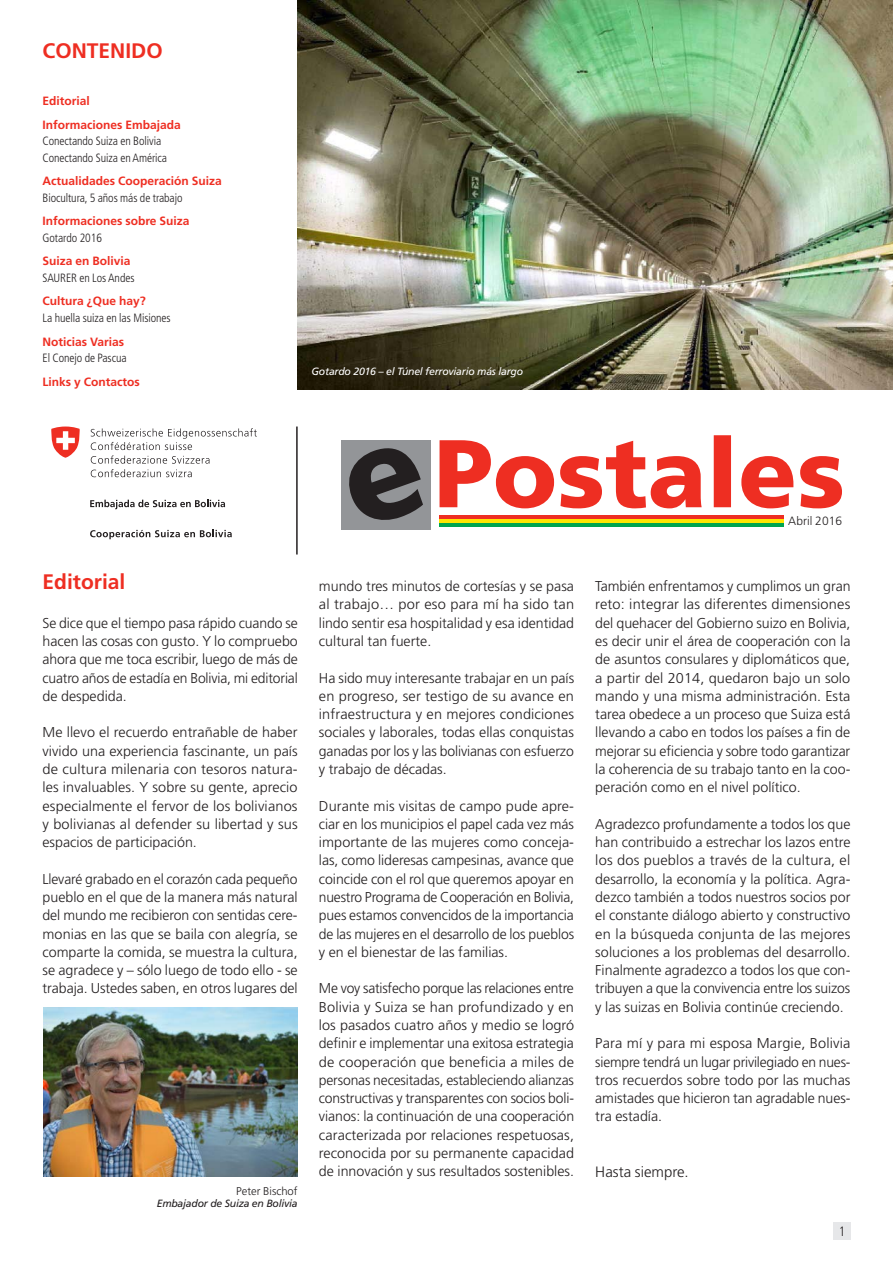
<style>
.page{position:relative;width:893px;height:1263px;background:#fff}
.page>*{position:absolute;margin:0;border:0;box-sizing:border-box;transform-origin:0 0}
.Subtitulo__01{font:700 21px "Frutiger LT Std";color:#ee2e22}
.Cuerpo_1er_N{font:300 15px "Frutiger LT Std";color:#231f20}
.Cuerpo_1er_N-2{font:300 14.25px/18.3px "Frutiger LT Std";color:#231f20;text-align:justify}
.Epigrafe_01{font:300 condensed 13.5px "Frutiger LT Std";color:#231f20}
.Indice_2do_Nivel{font:300 condensed 12px "Frutiger LT Std";letter-spacing:-.005em;color:#231f20}
.Indice_1er_Nivel{font:700 12px "Frutiger LT Std";color:#ee2e22}
.Cuerpo_1er_N-3{font:300 12px "Frutiger LT Std";color:#231f20}
.Cuerpo_1er_N-4{font:300 11.25px "Frutiger LT Std";color:#231f20}
.pie_de_fotos{font:italic 10.5px "Frutiger LT Std";letter-spacing:-.025em;color:#fff}
.pie_de_fotos-2{font:italic 10.5px "Frutiger LT Std";letter-spacing:-.025em;color:#231f20}
</style>
<div class="page">
<div style="left:833px;top:1222px;width:17px;height:17px;background:#e6e7e9"></div>
<img style="left:298px;top:0;width:595px;height:390px">
<svg style="left:91px;top:428px;width:166px;height:49px"></svg>
<svg style="left:51px;top:426px;width:29px;height:32px"></svg>
<svg style="left:90px;top:500px;width:135px;height:9px"></svg>
<svg style="left:90px;top:530px;width:142px;height:9px"></svg>
<hr style="left:296px;top:426px;width:2px;height:128px;background:#231f20">
<div style="left:341px;top:440px;width:90px;height:89px;background:#939598"></div>
<svg style="left:440px;top:435px;width:402px;height:73px"></svg>
<hr style="left:439px;top:515px;width:345px;height:4px;background:#ee2e22">
<hr style="left:439px;top:519px;width:345px;height:4px;background:#ffe601">
<hr style="left:439px;top:523px;width:345px;height:3px;background:#00a54f">
<svg style="left:349px;top:448px;width:74px;height:72px"></svg>
<img style="left:43px;top:1007px;width:255px;height:169px">
<p class="Subtitulo__01" style="left:43px;top:39px;width:122px">CONTENIDO</p>
<p class="Indice_1er_Nivel" style="left:43px;top:94px;width:49px">Editorial</p>
<p class="Indice_1er_Nivel" style="left:43px;top:118px;width:140px">Informaciones Embajada</p>
<p class="Indice_2do_Nivel" style="left:43px;top:134px;width:120px">Conectando Suiza en Bolivia</p>
<p class="Indice_2do_Nivel" style="left:43px;top:151px;width:126px">Conectando Suiza en América</p>
<p class="Indice_1er_Nivel" style="left:43px;top:174px;width:181px">Actualidades Cooperación Suiza</p>
<p class="Indice_2do_Nivel" style="left:43px;top:191px;width:141px">Biocultura, 5 años más de trabajo</p>
<p class="Indice_1er_Nivel" style="left:43px;top:214px;width:149px">Informaciones sobre Suiza</p>
<p class="Indice_2do_Nivel" style="left:43px;top:231px;width:61px">Gotardo 2016</p>
<p class="Indice_1er_Nivel" style="left:43px;top:254px;width:90px">Suiza en Bolivia</p>
<p class="Indice_2do_Nivel" style="left:43px;top:271px;width:93px">SAURER en Los Andes</p>
<p class="Indice_1er_Nivel" style="left:43px;top:294px;width:105px">Cultura ¿Que hay?</p>
<p class="Indice_2do_Nivel" style="left:43px;top:311px;width:130px">La huella suiza en las Misiones</p>
<p class="Indice_1er_Nivel" style="left:43px;top:334px;width:83px">Noticias Varias</p>
<p class="Indice_2do_Nivel" style="left:43px;top:351px;width:86px">El Conejo de Pascua</p>
<p class="Indice_1er_Nivel" style="left:43px;top:374px;width:99px">Links y Contactos</p>
<p class="pie_de_fotos" style="left:312px;top:365px;width:213px">Gotardo 2016 – el Túnel ferroviario más largo</p>
<p class="Subtitulo__01" style="left:43px;top:569px;width:84px">Editorial</p>
<p class="Cuerpo_1er_N-2" style="left:43px;top:614px;width:257px">Se dice que el tiempo pasa rápido cuando se hacen las cosas con gusto. Y lo compruebo ahora que me toca escribir, luego de más de cuatro años de estadía en Bolivia, mi editorial de despedida.</p>
<p class="Cuerpo_1er_N-2" style="left:43px;top:723px;width:257px">Me llevo el recuerdo entrañable de haber vivido una experiencia fascinante, un país de cultura milenaria con tesoros natura&shy;les invaluables. Y sobre su gente, aprecio especialmente el fervor de los bolivianos y bolivianas al defender su libertad y sus espacios de participación.</p>
<p class="Cuerpo_1er_N-2" style="left:43px;top:870px;width:257px">Llevaré grabado en el corazón cada pequeño pueblo en el que de la manera más natural del mundo me recibieron con sentidas cere&shy;monias en las que se baila con alegría, se comparte la comida, se muestra la cultura, se agradece y – sólo luego de todo ello - se trabaja. Ustedes saben, en otros lugares del</p>
<p class="Cuerpo_1er_N-4" style="left:236px;top:1184px;width:63px">Peter Bischof</p>
<p class="pie_de_fotos-2" style="left:157px;top:1197px;width:142px">Embajador de Suiza en Bolivia</p>
<p class="Cuerpo_1er_N-2" style="left:319px;top:577px;width:257px">mundo tres minutos de cortesías y se pasa al trabajo… por eso para mí ha sido tan lindo sentir esa hospitalidad y esa identidad cultural tan fuerte.</p>
<p class="Cuerpo_1er_N-2" style="left:319px;top:669px;width:257px">Ha sido muy interesante trabajar en un país en progreso, ser testigo de su avance en infraestructura y en mejores condiciones sociales y laborales, todas ellas conquistas ganadas por los y las bolivianas con esfuerzo y trabajo de décadas.</p>
<p class="Cuerpo_1er_N-2" style="left:319px;top:797px;width:257px">Durante mis visitas de campo pude apre&shy;ciar en los municipios el papel cada vez más importante de las mujeres como conceja&shy;las, como lideresas campesinas, avance que coincide con el rol que queremos apoyar en nuestro Programa de Cooperación en Bolivia, pues estamos convencidos de la importancia de las mujeres en el desarrollo de los pueblos y en el bienestar de las familias.</p>
<p class="Cuerpo_1er_N-2" style="left:319px;top:979px;width:257px">Me voy satisfecho porque las relaciones entre Bolivia y Suiza se han profundizado y en los pasados cuatro años y medio se logró definir e implementar una exitosa estrategia de cooperación que beneficia a miles de personas necesitadas, estableciendo alianzas constructivas y transparentes con socios boli&shy;vianos: la continuación de una cooperación caracterizada por relaciones respetuosas, reconocida por su permanente capacidad de innovación y sus resultados sostenibles.</p>
<p class="Cuerpo_1er_N-3" style="left:788px;top:514px;width:55px">Abril 2016</p>
<p class="Cuerpo_1er_N-2" style="left:595px;top:577px;width:257px">También enfrentamos y cumplimos un gran reto: integrar las diferentes dimensiones del quehacer del Gobierno suizo en Bolivia, es decir unir el área de cooperación con la de asuntos consulares y diplomáticos que, a partir del 2014, quedaron bajo un solo mando y una misma administración. Esta tarea obedece a un proceso que Suiza está llevando a cabo en todos los países a fin de mejorar su eficiencia y sobre todo garantizar la coherencia de su trabajo tanto en la coo&shy;peración como en el nivel político.</p>
<p class="Cuerpo_1er_N-2" style="left:595px;top:815px;width:257px">Agradezco profundamente a todos los que han contribuido a estrechar los lazos entre los dos pueblos a través de la cultura, el desarrollo, la economía y la política. Agra&shy;dezco también a todos nuestros socios por el constante diálogo abierto y constructivo en la búsqueda conjunta de las mejores soluciones a los problemas del desarrollo.<br>Finalmente agradezco a todos los que con&shy;tribuyen a que la convivencia entre los suizos y las suizas en Bolivia continúe creciendo.</p>
<p class="Cuerpo_1er_N-2" style="left:595px;top:1034px;width:257px">Para mí y para mi esposa Margie, Bolivia siempre tendrá un lugar privilegiado en nues&shy;tros recuerdos sobre todo por las muchas amistades que hicieron tan agradable nues&shy;tra estadía.</p>
<p class="Cuerpo_1er_N" style="left:595px;top:1163px;width:95px">Hasta siempre.</p>
<p class="Epigrafe_01" style="left:839px;top:1223px;width:8px">1</p>
</div>
